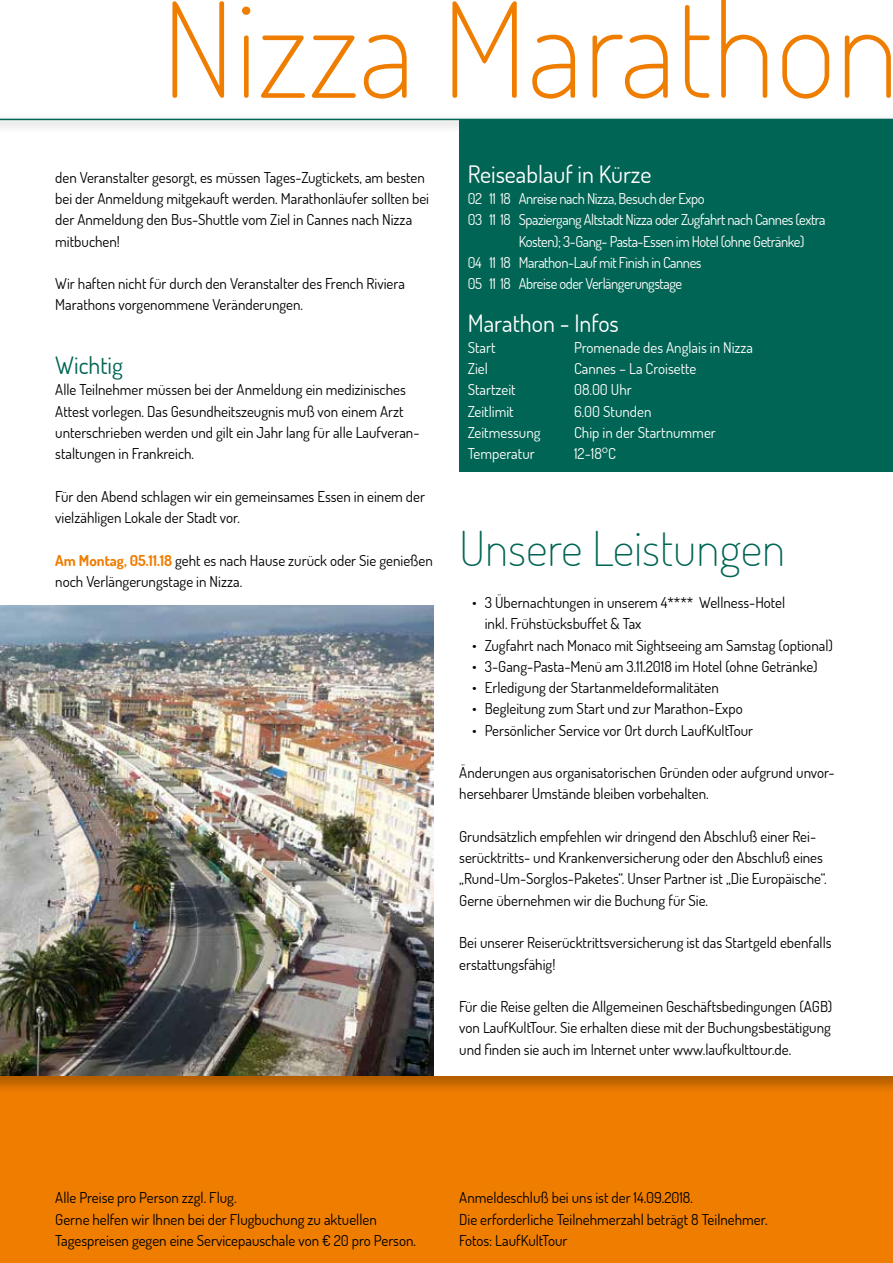
<style>
.page{position:relative;width:893px;height:1263px;background:#fff}
.page>*{position:absolute;margin:0;border:0;box-sizing:border-box;transform-origin:0 0}
.t1{font:200 132px "Dosis";color:#ef7d00}
.t2{font:200 48px "Dosis";color:#006554}
.t3{font:24px "Dosis";color:#fff}
.t4{font:24px "Dosis";color:#006554}
.t5{font:15px/21.3px "Dosis";color:#000}
.t6{font:15px "Dosis";letter-spacing:-.03em;color:#fff}
.t7{font:15px "Dosis";color:#fff}
.s1{font-weight:700;color:#ef7d00}
</style>
<div class="page">
<div style="left:0;top:1073px;width:893px;height:190px;background:#000;opacity:.25"></div>
<img style="left:0;top:606px;width:434px;height:470px">
<div style="left:0;top:113px;width:893px;height:20px;background:#000;opacity:.5"></div>
<hr style="left:0;top:119px;width:893px;height:1px;background:#006554">
<div style="left:459px;top:119px;width:434px;height:353px;background:#006554"></div>
<h1 class="t1" style="left:161px;top:-38px;width:739px">Nizza Marathon</h1>
<p class="t5" style="left:55px;top:166px;width:375px">den Veranstalter gesorgt, es müssen Tages-Zugtickets, am besten bei der Anmeldung mitgekauft werden. Marathonläufer sollten bei der Anmeldung den Bus-Shuttle vom Ziel in Cannes nach Nizza mitbuchen!</p>
<p class="t5" style="left:55px;top:273px;width:351px">Wir haften nicht für durch den Veranstalter des French Riviera<br>Marathons vorgenommene Veränderungen.</p>
<h3 class="t4" style="left:55px;top:350px;width:69px">Wichtig</h3>
<p class="t5" style="left:55px;top:379px;width:366px">Alle Teilnehmer müssen bei der Anmeldung ein medizinisches Attest vorlegen. Das Gesundheitszeugnis muß von einem Arzt unterschrieben werden und gilt ein Jahr lang für alle Laufveran&shy;staltungen in Frankreich.</p>
<p class="t5" style="left:55px;top:485px;width:371px">Für den Abend schlagen wir ein gemeinsames Essen in einem der vielzähligen Lokale der Stadt vor.</p>
<p class="t5" style="left:55px;top:549px;width:379px"><span class="s1">Am Montag, 05.11.18</span> geht es nach Hause zurück oder Sie genießen noch Verlängerungstage in Nizza.</p>
<h3 class="t3" style="left:468px;top:158px;width:185px">Reiseablauf in Kürze</h3>
<p class="t6" style="left:468px;top:189px;width:238px">02 11 18 Anreise nach Nizza, Besuch der Expo</p>
<p class="t6" style="left:468px;top:210px;width:359px">03 11 18 Spaziergang Altstadt Nizza oder Zugfahrt nach Cannes (extra</p>
<p class="t6" style="left:519px;top:231px;width:287px">Kosten); 3-Gang- Pasta-Essen im Hotel (ohne Getränke)</p>
<p class="t6" style="left:468px;top:253px;width:235px">04 11 18 Marathon-Lauf mit Finish in Cannes</p>
<p class="t6" style="left:468px;top:274px;width:216px">05 11 18 Abreise oder Verlängerungstage</p>
<h3 class="t3" style="left:468px;top:307px;width:153px">Marathon - Infos</h3>
<p class="t6" style="left:468px;top:338px;width:29px">Start</p>
<p class="t7" style="left:574px;top:338px;width:181px">Promenade des Anglais in Nizza</p>
<p class="t6" style="left:468px;top:359px;width:22px">Ziel</p>
<p class="t7" style="left:574px;top:359px;width:124px">Cannes – La Croisette</p>
<p class="t7" style="left:468px;top:380px;width:49px">Startzeit</p>
<p class="t6" style="left:574px;top:380px;width:59px">08.00 Uhr</p>
<p class="t7" style="left:468px;top:401px;width:48px">Zeitlimit</p>
<p class="t7" style="left:574px;top:401px;width:79px">6.00 Stunden</p>
<p class="t7" style="left:468px;top:423px;width:74px">Zeitmessung</p>
<p class="t7" style="left:574px;top:423px;width:143px">Chip in der Startnummer</p>
<p class="t7" style="left:468px;top:444px;width:68px">Temperatur</p>
<p class="t6" style="left:574px;top:444px;width:43px">12-18°C</p>
<h2 class="t2" style="left:459px;top:516px;width:328px">Unsere Leistungen</h2>
<p class="t5" style="left:485px;top:591px;width:302px;text-indent:-13px">• 3 Übernachtungen in unserem 4**** Wellness-Hotel inkl. Frühstücksbuffet &amp; Tax</p>
<p class="t5" style="left:472px;top:634px;width:362px">• Zugfahrt nach Monaco mit Sightseeing am Samstag (optional)</p>
<p class="t5" style="left:472px;top:655px;width:347px">• 3-Gang-Pasta-Menü am 3.11.2018 im Hotel (ohne Getränke)</p>
<p class="t5" style="left:472px;top:677px;width:248px">• Erledigung der Startanmeldeformalitäten</p>
<p class="t5" style="left:472px;top:698px;width:272px">• Begleitung zum Start und zur Marathon-Expo</p>
<p class="t5" style="left:472px;top:719px;width:283px">• Persönlicher Service vor Ort durch LaufKultTour</p>
<p class="t5" style="left:459px;top:762px;width:377px">Änderungen aus organisatorischen Gründen oder aufgrund unvor&shy;hersehbarer Umstände bleiben vorbehalten.</p>
<p class="t5" style="left:459px;top:825px;width:369px">Grundsätzlich empfehlen wir dringend den Abschluß einer Rei&shy;serücktritts- und Krankenversicherung oder den Abschluß eines „Rund-Um-Sorglos-Paketes“. Unser Partner ist „Die Europäische“.<br>Gerne übernehmen wir die Buchung für Sie.</p>
<p class="t5" style="left:459px;top:932px;width:374px">Bei unserer Reiserücktrittsversicherung ist das Startgeld ebenfalls erstattungsfähig!</p>
<p class="t5" style="left:459px;top:995px;width:375px;text-align:justify">Für die Reise gelten die Allgemeinen Geschäftsbedingungen (AGB) von LaufKultTour. Sie erhalten diese mit der Buchungsbestätigung und finden sie auch im Internet unter www.laufkulttour.de.</p>
<p class="t5" style="left:55px;top:1187px;width:362px">Alle Preise pro Person zzgl. Flug.<br>Gerne helfen wir Ihnen bei der Flugbuchung zu aktuellen<br>Tagespreisen gegen eine Servicepauschale von € 20 pro Person.</p>
<p class="t5" style="left:459px;top:1187px;width:310px">Anmeldeschluß bei uns ist der 14.09.2018.<br>Die erforderliche Teilnehmerzahl beträgt 8 Teilnehmer.<br>Fotos: LaufKultTour</p>
</div>
